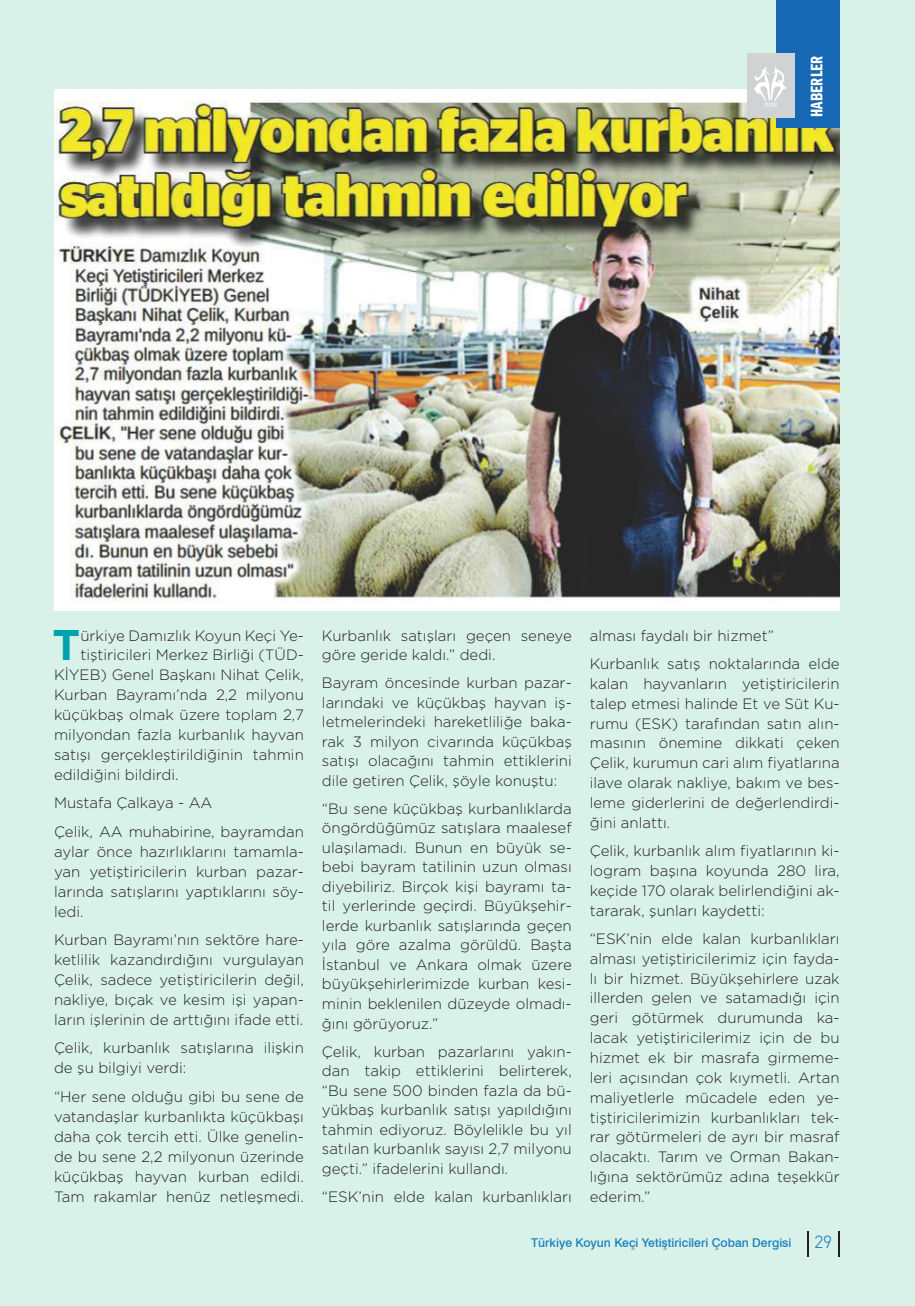
<style>
.page{position:relative;width:915px;height:1306px;background:#fff}
.page>*{position:absolute;margin:0;border:0;box-sizing:border-box;transform-origin:0 0}
.t1{font:700 42.9px "Gotham";color:#00a2af}
.t2{font:300 18px "DIN2014";color:#1b80bd}
.t3{font:17.25px "Franklin Gothic URW Com Dem";letter-spacing:.01em;color:#fff}
.t4{font:300 15px/19.5px "Gotham";color:#231f20;text-align:justify}
.t5{font:500 12.15px "Swiss 721 BT";color:#1b80bd}
</style>
<div class="page">
<div style="left:0;top:0;width:914px;height:1305px;background:#d9f2e9"></div>
<img style="left:56px;top:89px;width:783px;height:513px">
<div style="left:220px;top:579px;width:54px;height:23px;background:#fff"></div>
<hr style="left:806px;top:1230px;width:2px;height:26px;background:#231f20">
<hr style="left:837px;top:1230px;width:2px;height:26px;background:#231f20">
<div style="left:775px;top:0;width:64px;height:128px;background:#1768b4"></div>
<div style="left:746px;top:54px;width:47px;height:64px;background:#d1d2d4"></div>
<svg style="left:754px;top:67px;width:32px;height:40px"></svg>
<p class="t3" style="left:804px;top:117px;width:63px;rotate:-90deg">HABERLER</p>
<h1 class="t1" style="left:53px;top:616px;width:29px">T</h1>
<p class="t4" style="left:80px;top:625px;width:225px">ürkiye Damızlık Koyun Keçi Ye-</p>
<p class="t4" style="left:80px;top:644px;width:225px">tiştiricileri Merkez Birliği (TÜD-</p>
<p class="t4" style="left:54px;top:664px;width:251px">KİYEB) Genel Başkanı Nihat Çelik,</p>
<p class="t4" style="left:54px;top:684px;width:251px">Kurban Bayramı’nda 2,2 milyonu</p>
<p class="t4" style="left:54px;top:704px;width:251px">küçükbaş olmak üzere toplam 2,7</p>
<p class="t4" style="left:54px;top:724px;width:251px">milyondan fazla kurbanlık hayvan</p>
<p class="t4" style="left:54px;top:744px;width:251px">satışı gerçekleştirildiğinin tahmin</p>
<p class="t4" style="left:54px;top:764px;width:126px">edildiğini bildirdi.</p>
<p class="t4" style="left:54px;top:788px;width:251px;line-height:28.5px">Mustafa Çalkaya - AA<br>Çelik, AA muhabirine, bayramdan</p>
<p class="t4" style="left:54px;top:841px;width:251px;line-height:20px">aylar önce hazırlıklarını tamamla&shy;yan yetiştiricilerin kurban pazar&shy;larında satışlarını yaptıklarını söy&shy;ledi.</p>
<p class="t4" style="left:54px;top:929px;width:251px;line-height:20px">Kurban Bayramı’nın sektöre hare&shy;ketlilik kazandırdığını vurgulayan Çelik, sadece yetiştiricilerin değil, nakliye, bıçak ve kesim işi yapan&shy;ların işlerinin de arttığını ifade etti.</p>
<p class="t4" style="left:54px;top:1037px;width:251px;line-height:20px">Çelik, kurbanlık satışlarına ilişkin de şu bilgiyi verdi:</p>
<p class="t4" style="left:54px;top:1086px;width:251px;line-height:20px">“Her sene olduğu gibi bu sene de vatandaşlar kurbanlıkta küçükbaşı daha çok tercih etti. Ülke genelin&shy;de bu sene 2,2 milyonun üzerinde küçükbaş hayvan kurban edildi.<br>Tam rakamlar henüz netleşmedi.</p>
<p class="t4" style="left:322px;top:625px;width:251px">Kurbanlık satışları geçen seneye göre geride kaldı.” dedi.</p>
<p class="t4" style="left:322px;top:672px;width:251px">Bayram öncesinde kurban pazar&shy;larındaki ve küçükbaş hayvan iş&shy;letmelerindeki hareketliliğe baka&shy;rak 3 milyon civarında küçükbaş satışı olacağını tahmin ettiklerini dile getiren Çelik, şöyle konuştu:</p>
<p class="t4" style="left:322px;top:798px;width:251px">“Bu sene küçükbaş kurbanlıklarda öngördüğümüz satışlara maalesef ulaşılamadı. Bunun en büyük se&shy;bebi bayram tatilinin uzun olması diyebiliriz. Birçok kişi bayramı ta&shy;til yerlerinde geçirdi. Büyükşehir&shy;lerde kurbanlık satışlarında geçen yıla göre azalma görüldü. Başta İstanbul ve Ankara olmak üzere büyükşehirlerimizde kurban kesi&shy;minin beklenilen düzeyde olmadı&shy;ğını görüyoruz.”</p>
<p class="t4" style="left:322px;top:1041px;width:251px">Çelik, kurban pazarlarını yakın&shy;dan takip ettiklerini belirterek, “Bu sene 500 binden fazla da bü&shy;yükbaş kurbanlık satışı yapıldığını tahmin ediyoruz. Böylelikle bu yıl satılan kurbanlık sayısı 2,7 milyonu geçti.” ifadelerini kullandı.</p>
<p class="t4" style="left:322px;top:1186px;width:251px">“ESK’nin elde kalan kurbanlıkları</p>
<p class="t4" style="left:589px;top:621px;width:251px;line-height:28.3px">alması faydalı bir hizmet”<br>Kurbanlık satış noktalarında elde</p>
<p class="t4" style="left:589px;top:673px;width:251px">kalan hayvanların yetiştiricilerin talep etmesi halinde Et ve Süt Ku&shy;rumu (ESK) tarafından satın alın&shy;masının önemine dikkati çeken Çelik, kurumun cari alım fiyatlarına ilave olarak nakliye, bakım ve bes&shy;leme giderlerini de değerlendirdi&shy;ğini anlattı.</p>
<p class="t4" style="left:589px;top:840px;width:251px">Çelik, kurbanlık alım fiyatlarının ki&shy;logram başına koyunda 280 lira, keçide 170 olarak belirlendiğini ak&shy;tararak, şunları kaydetti:</p>
<p class="t4" style="left:589px;top:928px;width:251px">“ESK’nin elde kalan kurbanlıkları alması yetiştiricilerimiz için fayda&shy;lı bir hizmet. Büyükşehirlere uzak illerden gelen ve satamadığı için geri götürmek durumunda ka&shy;lacak yetiştiricilerimiz için de bu hizmet ek bir masrafa girmeme&shy;leri açısından çok kıymetli. Artan maliyetlerle mücadele eden ye&shy;tiştiricilerimizin kurbanlıkları tek&shy;rar götürmeleri de ayrı bir masraf olacaktı. Tarım ve Orman Bakan&shy;lığına sektörümüz adına teşekkür ederim.”</p>
<p class="t5" style="left:531px;top:1234px;width:262px">Türkiye Koyun Keçi Yetiştiricileri Çoban Dergisi</p>
<p class="t2" style="left:814px;top:1230px;width:19px">29</p>
</div>
